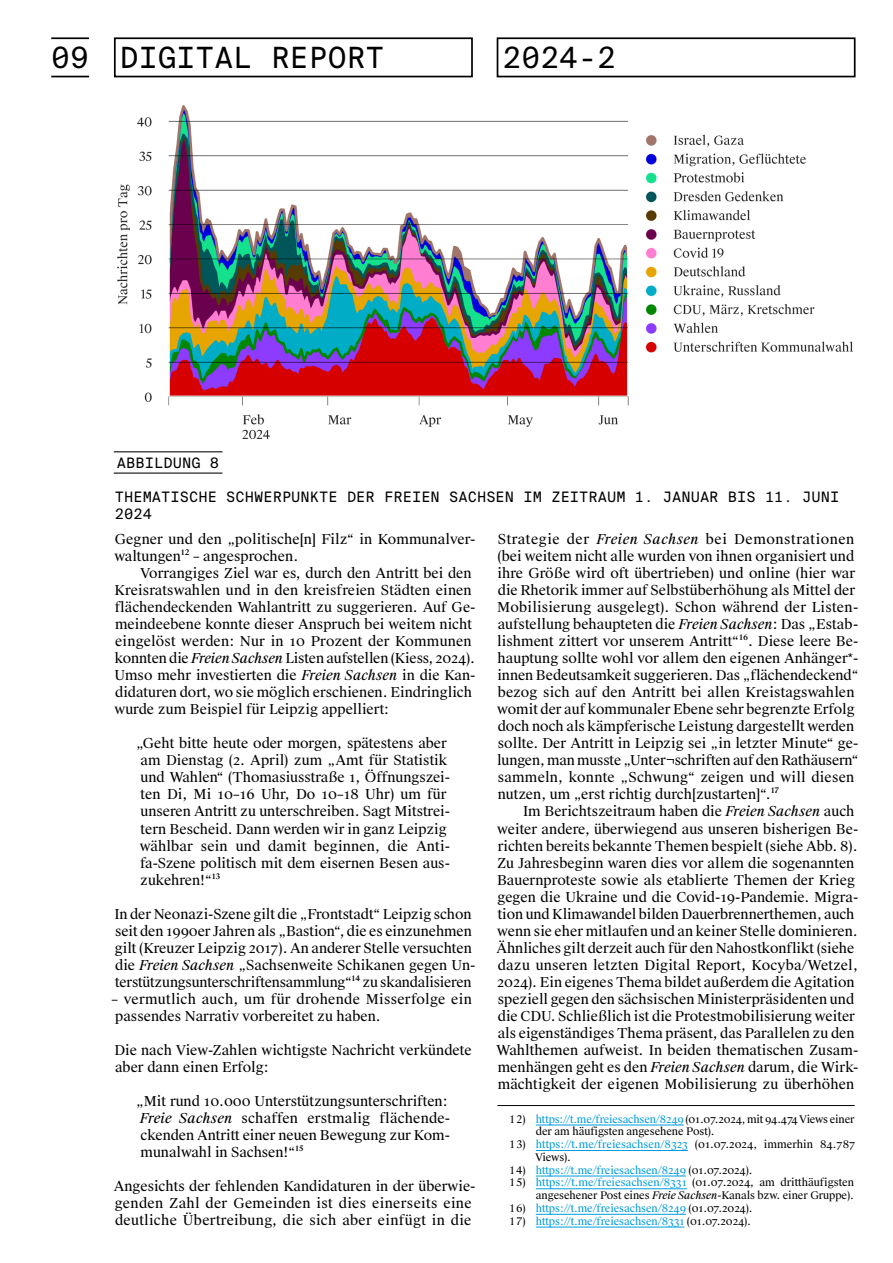
<style>
.page{position:relative;width:893px;height:1263px;background:#fff}
.page>*{position:absolute;margin:0;border:0;box-sizing:border-box;transform-origin:0 0}
.t1{font:29.25px "Suisse Intl Mono";color:#000}
.t2{font:14.4px/17px "Suisse Intl Mono";color:#000}
.t3{font:13.65px/17px "Suisse Works";color:#000}
.t4{font:13.65px/17px "Suisse Works";letter-spacing:.02em;color:#000}
.t5{font:10.5px/12.8px "Suisse Works";letter-spacing:-.01em;color:#000}
.t6{font:10.5px "Suisse Works";letter-spacing:-.01em;color:#009ddf}
.s1{font-style:italic}
.s2{color:#009ddf}
.s3{color:#000}
</style>
<div class="page">
<div style="left:114px;top:37px;width:359px;height:40px;border:2px solid #000"></div>
<div style="left:497px;top:37px;width:358px;height:40px;border:2px solid #000"></div>
<hr style="left:51px;top:37px;width:38px;height:2px;background:#000">
<hr style="left:51px;top:76px;width:38px;height:1px;background:#000">
<img style="left:117px;top:106px;width:735px;height:333px">
<hr style="left:114px;top:451px;width:108px;height:1px;background:#000">
<hr style="left:114px;top:473px;width:108px;height:1px;background:#000">
<hr style="left:497px;top:1105px;width:358px;height:1px;background:#000">
<hr style="left:536px;top:1125px;width:148px;height:1px;background:#009ddf">
<hr style="left:536px;top:1150px;width:152px;height:1px;background:#009ddf">
<hr style="left:536px;top:1176px;width:150px;height:1px;background:#009ddf">
<hr style="left:536px;top:1188px;width:151px;height:1px;background:#009ddf">
<hr style="left:536px;top:1214px;width:150px;height:1px;background:#009ddf">
<hr style="left:536px;top:1227px;width:148px;height:1px;background:#009ddf">
<h1 class="t1" style="left:51px;top:41px;width:335px">09 DIGITAL REPORT</h1>
<h1 class="t1" style="left:503px;top:41px;width:115px">2024-2</h1>
<p class="t2" style="left:117px;top:454px;width:104px">ABBILDUNG 8</p>
<p class="t2" style="left:115px;top:488px;width:726px">THEMATISCHE SCHWERPUNKTE DER FREIEN SACHSEN IM ZEITRAUM 1. JANUAR BIS 11. JUNI<br>2024</p>
<p class="t3" style="left:114px;top:531px;width:363px">Gegner und den „politische[n] Filz“ in Kommunalver&shy;waltungen12 – angesprochen.</p>
<p class="t3" style="left:114px;top:565px;width:363px;text-indent:26px">Vorrangiges Ziel war es, durch den Antritt bei den Kreisratswahlen und in den kreisfreien Städten einen flächendeckenden Wahlantritt zu suggerieren. Auf Ge&shy;meindeebene konnte dieser Anspruch bei weitem nicht eingelöst werden: Nur in 10 Prozent der Kommunen konnten die <span class="s1">Freien Sachsen</span> Listen aufstellen (Kiess, 2024).<br>Umso mehr investierten die <span class="s1">Freien Sachsen</span> in die Kan&shy;didaturen dort, wo sie möglich erschienen. Eindringlich wurde zum Beispiel für Leipzig appelliert:</p>
<p class="t3" style="left:136px;top:735px;width:315px">„Geht bitte heute oder morgen, spätestens aber am Dienstag (2. April) zum „Amt für Statistik und Wahlen“ (Thomasiusstraße 1, Öffnungszei&shy;ten Di, Mi 10–16 Uhr, Do 10–18 Uhr) um für unseren Antritt zu unterschreiben. Sagt Mitstrei&shy;tern Bescheid. Dann werden wir in ganz Leipzig wählbar sein und damit beginnen, die Anti&shy;fa-Szene politisch mit dem eisernen Besen aus&shy;zukehren!“13</p>
<p class="t3" style="left:114px;top:905px;width:363px">In der Neonazi-Szene gilt die „Frontstadt“ Leipzig schon seit den 1990er Jahren als „Bastion“, die es einzunehmen gilt (Kreuzer Leipzig 2017). An anderer Stelle versuchten die <span class="s1">Freien Sachsen</span> „Sachsenweite Schikanen gegen Un&shy;terstützungsunterschriftensammlung“14 zu skandalisieren</p>
<p class="t3" style="left:111px;top:990px;width:362px">– vermutlich auch, um für drohende Misserfolge ein passendes Narrativ vorbereitet zu haben.</p>
<p class="t3" style="left:114px;top:1041px;width:359px">Die nach View-Zahlen wichtigste Nachricht verkündete aber dann einen Erfolg:</p>
<p class="t3" style="left:136px;top:1093px;width:315px">„Mit rund 10.000 Unterstützungsunterschriften:<br><span class="s1">Freie Sachsen</span> schaffen erstmalig flächende&shy;ckenden Antritt einer neuen Bewegung zur Kom&shy;munalwahl in Sachsen!“15</p>
<p class="t4" style="left:114px;top:1178px;width:363px">Angesichts der fehlenden Kandidaturen in der überwie&shy;genden Zahl der Gemeinden ist dies einerseits eine deutliche Übertreibung, die sich aber einfügt in die</p>
<p class="t3" style="left:497px;top:531px;width:363px">Strategie der <span class="s1">Freien Sachsen</span> bei Demonstrationen (bei weitem nicht alle wurden von ihnen organisiert und ihre Größe wird oft übertrieben) und online (hier war die Rhetorik immer auf Selbstüberhöhung als Mittel der Mobilisierung ausgelegt). Schon während der Listen&shy;aufstellung behaupteten die <span class="s1">Freien Sachsen</span>: Das „Estab&shy;lishment zittert vor unserem Antritt“16. Diese leere Be-- hauptung sollte wohl vor allem den eigenen Anhänger*- innen Bedeutsamkeit suggerieren. Das „flächendeckend“ bezog sich auf den Antritt bei allen Kreistagswahlen womit der auf kommunaler Ebene sehr begrenzte Erfolg doch noch als kämpferische Leistung dargestellt werden sollte. Der Antritt in Leipzig sei „in letzter Minute“ ge&shy;lungen, man musste „Unter¬schriften auf den Rathäusern“ sammeln, konnte „Schwung“ zeigen und will diesen nutzen, um „erst richtig durch[zustarten]“.17</p>
<p class="t3" style="left:496px;top:803px;width:364px;text-indent:27px">Im Berichtszeitraum haben die <span class="s1">Freien Sachsen</span> auch weiter andere, überwiegend aus unseren bisherigen Be&shy;richten bereits bekannte Themen bespielt (siehe Abb. 8).<br>Zu Jahresbeginn waren dies vor allem die sogenannten Bauernproteste sowie als etablierte Themen der Krieg gegen die Ukraine und die Covid-19-Pandemie. Migra&shy;tion und Klimawandel bilden Dauerbrennerthemen, auch wenn sie eher mitlaufen und an keiner Stelle dominieren.<br>Ähnliches gilt derzeit auch für den Nahostkonflikt (siehe dazu unseren letzten Digital Report, Kocyba/Wetzel, 2024). Ein eigenes Thema bildet außerdem die Agitation speziell gegen den sächsischen Ministerpräsidenten und die CDU. Schließlich ist die Protestmobilisierung weiter als eigenständiges Thema präsent, das Parallelen zu den Wahlthemen aufweist. In beiden thematischen Zusam&shy;menhängen geht es den <span class="s1">Freien Sachsen</span> darum, die Wirk&shy;mächtigkeit der eigenen Mobilisierung zu überhöhen</p>
<p class="t5" style="left:536px;top:1113px;width:320px;text-indent:-27px">12) <span class="s2">https://t.me/freiesachsen/8249</span> (01.07.2024, mit 94.474 Views einer der am häufigsten angesehene Post).</p>
<p class="t5" style="left:535px;top:1138px;width:322px;text-indent:-26px">13) <span class="s2">https://t.me/freiesachsen/8323</span> (01.07.2024, immerhin 84.787<br>Views).</p>
<p class="t6" style="left:509px;top:1163px;width:245px"><span class="s3">14)</span> https://t.me/freiesachsen/8249 <span class="s3">(01.07.2024).</span></p>
<p class="t5" style="left:509px;top:1176px;width:347px;text-align:right">15) <span class="s2">https://t.me/freiesachsen/8331</span> (01.07.2024, am dritthäufigsten angesehener Post eines <span class="s1">Freie Sachsen</span>-Kanals bzw. einer Gruppe).</p>
<p class="t6" style="left:509px;top:1202px;width:245px"><span class="s3">16)</span> https://t.me/freiesachsen/8249 <span class="s3">(01.07.2024).</span></p>
<p class="t6" style="left:509px;top:1214px;width:244px"><span class="s3">17)</span> https://t.me/freiesachsen/8331 <span class="s3">(01.07.2024).</span></p>
</div>
